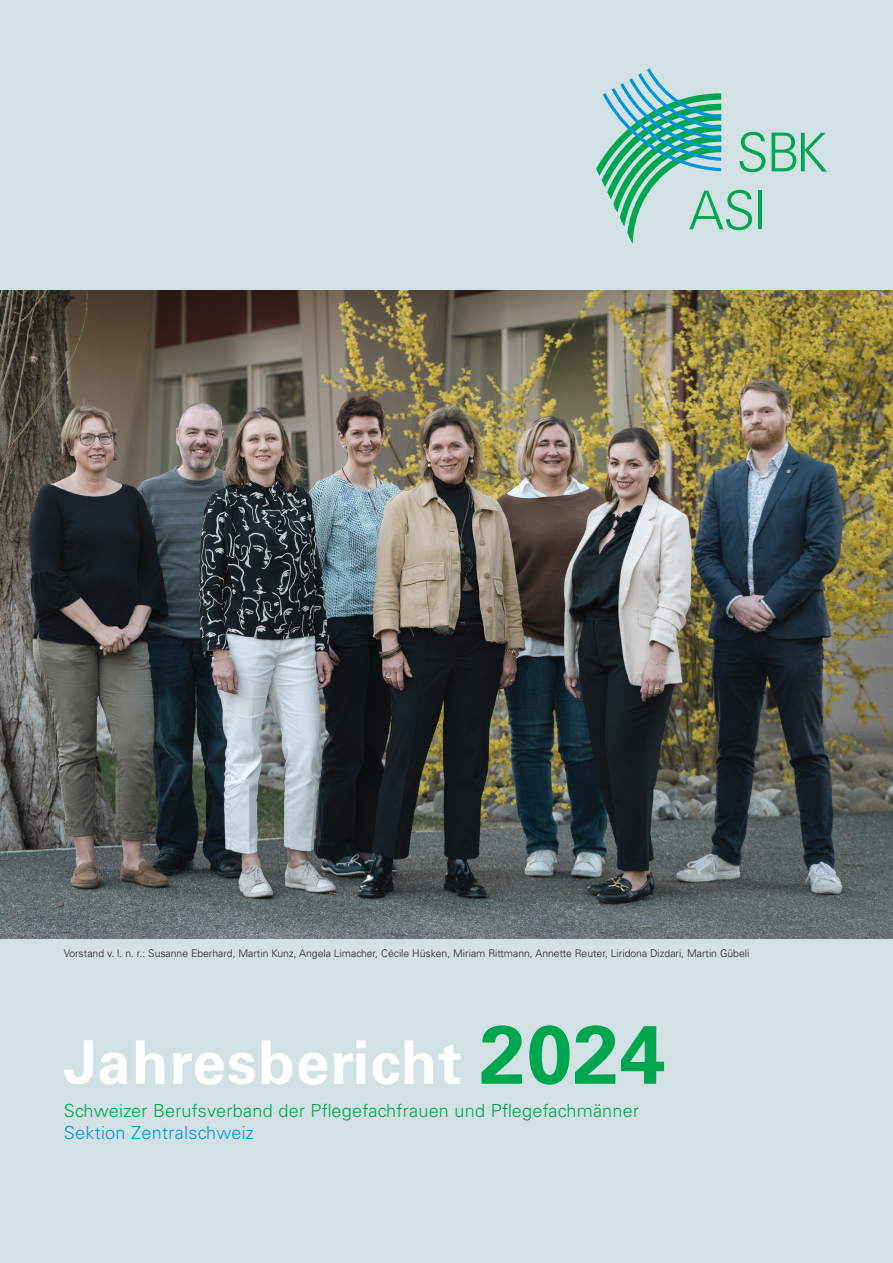
<style>
.page{position:relative;width:893px;height:1263px;background:#d2e2e4}
.page>*{position:absolute;margin:0;border:0;box-sizing:border-box;transform-origin:0 0}
.t1{font:700 60px "Univers LT Std";letter-spacing:.02em;color:#fff}
.t2{font:300 18px "Univers LT Std";letter-spacing:.015em;color:#00a54f}
.t3{font:300 18px "Univers LT Std";letter-spacing:.015em;color:#0095d9}
.t4{font:300 10.5px "Univers LT Std";color:#231f20}
.s1{font-size:82.5px;color:#00a54f}
</style>
<div class="page">
<svg style="left:772px;top:133px;width:55px;height:39px"></svg>
<svg style="left:596px;top:68px;width:169px;height:176px"></svg>
<img style="left:0;top:291px;width:893px;height:648px">
<p class="t4" style="left:64px;top:947px;width:687px">Vorstand v. l. n. r.: Susanne Eberhard, Martin Kunz, Angela Limacher, Cécile Hüsken, Miriam Rittmann, Annette Reuter, Liridona Dizdari, Martin Gübeli</p>
<h1 class="t1" style="left:64px;top:1027px;width:603px">Jahresbericht <span class="s1">2024</span></h1>
<h2 class="t2" style="left:64px;top:1099px;width:577px">Schweizer Berufsverband der Pflegefachfrauen und Pflegefachmänner</h2>
<h2 class="t3" style="left:64px;top:1122px;width:192px">Sektion Zentralschweiz</h2>
</div>
